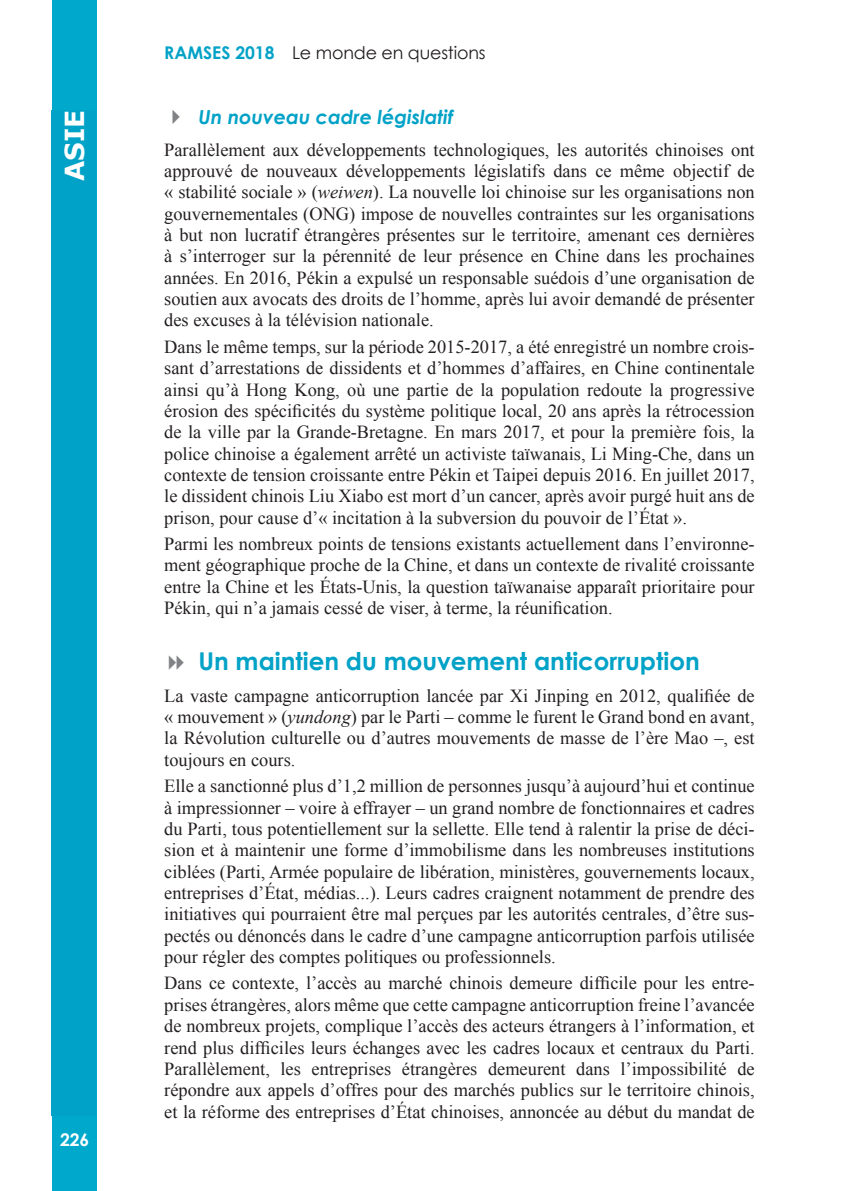
<style>
.page{position:relative;width:843px;height:1191px;background:#fff}
.page>*{position:absolute;margin:0;border:0;box-sizing:border-box;transform-origin:0 0}
.t1{font:700 26.25px "Verdana";color:#fff}
.t2{font:700 24.5px "Century Gothic";color:#00a2c7}
.t3{font:italic 700 19.25px "Century Gothic";color:#00a2c7}
.t4{font:18.38px/21.3px "Times New Roman";color:#231f20;text-align:justify}
.t5{font:17.5px "Century Gothic";letter-spacing:-.01em;color:#231f20}
.t6{font:700 17.5px "Century Gothic";color:#fff}
.s1{font-weight:700;color:#00a2c7}
.s2{font-style:italic}
</style>
<div class="page">
<div style="left:52px;top:0;width:45px;height:1190px;background:#00a8cc"></div>
<div style="left:52px;top:110px;width:44px;height:1005px;background:#00a2c7"></div>
<p class="t5" style="left:164px;top:41px;width:323px"><span class="s1">RAMSES 2018</span> Le monde en questions</p>
<h1 class="t1" style="left:56px;top:181px;width:73px;rotate:-90deg">Asie</h1>
<p class="t3" style="left:198px;top:103px;width:256px">Un nouveau cadre législatif</p>
<p class="t4" style="left:164px;top:138px;width:592px">Parallèlement aux développements technologiques, les autorités chinoises ont approuvé de nouveaux développements législatifs dans ce même objectif de « stabilité sociale » (<span class="s2">weiwen</span>). La nouvelle loi chinoise sur les organisations non gouvernementales (ONG) impose de nouvelles contraintes sur les organisations à but non lucratif étrangères présentes sur le territoire, amenant ces dernières à s’interroger sur la pérennité de leur présence en Chine dans les prochaines années. En 2016, Pékin a expulsé un responsable suédois d’une organisation de soutien aux avocats des droits de l’homme, après lui avoir demandé de présenter des excuses à la télévision nationale.</p>
<p class="t4" style="left:164px;top:335px;width:592px">Dans le même temps, sur la période 2015-2017, a été enregistré un nombre crois&shy;sant d’arrestations de dissidents et d’hommes d’affaires, en Chine continentale ainsi qu’à Hong Kong, où une partie de la population redoute la progressive érosion des spécificités du système politique local, 20 ans après la rétrocession de la ville par la Grande-Bretagne. En mars 2017, et pour la première fois, la police chinoise a également arrêté un activiste taïwanais, Li Ming-Che, dans un contexte de tension croissante entre Pékin et Taipei depuis 2016. En juillet 2017, le dissident chinois Liu Xiabo est mort d’un cancer, après avoir purgé huit ans de prison, pour cause d’« incitation à la subversion du pouvoir de l’État ».</p>
<p class="t4" style="left:164px;top:533px;width:592px">Parmi les nombreux points de tensions existants actuellement dans l’environne&shy;ment géographique proche de la Chine, et dans un contexte de rivalité croissante entre la Chine et les États-Unis, la question taïwanaise apparaît prioritaire pour Pékin, qui n’a jamais cessé de viser, à terme, la réunification.</p>
<h2 class="t2" style="left:198px;top:642px;width:503px">Un maintien du mouvement anticorruption</h2>
<p class="t4" style="left:164px;top:684px;width:592px">La vaste campagne anticorruption lancée par Xi Jinping en 2012, qualifiée de « mouvement » (<span class="s2">yundong</span>) par le Parti – comme le furent le Grand bond en avant, la Révolution culturelle ou d’autres mouvements de masse de l’ère Mao –, est toujours en cours.</p>
<p class="t4" style="left:164px;top:774px;width:592px">Elle a sanctionné plus d’1,2 million de personnes jusqu’à aujourd’hui et continue à impressionner – voire à effrayer – un grand nombre de fonctionnaires et cadres du Parti, tous potentiellement sur la sellette. Elle tend à ralentir la prise de déci&shy;sion et à maintenir une forme d’immobilisme dans les nombreuses institutions ciblées (Parti, Armée populaire de libération, ministères, gouvernements locaux, entreprises d’État, médias...). Leurs cadres craignent notamment de prendre des initiatives qui pourraient être mal perçues par les autorités centrales, d’être sus&shy;pectés ou dénoncés dans le cadre d’une campagne anticorruption parfois utilisée pour régler des comptes politiques ou professionnels.</p>
<p class="t4" style="left:164px;top:972px;width:592px">Dans ce contexte, l’accès au marché chinois demeure difficile pour les entre&shy;prises étrangères, alors même que cette campagne anticorruption freine l’avancée de nombreux projets, complique l’accès des acteurs étrangers à l’information, et rend plus difficiles leurs échanges avec les cadres locaux et centraux du Parti.<br>Parallèlement, les entreprises étrangères demeurent dans l’impossibilité de répondre aux appels d’offres pour des marchés publics sur le territoire chinois, et la réforme des entreprises d’État chinoises, annoncée au début du mandat de</p>
<p class="t6" style="left:60px;top:1126px;width:31px">226</p>
</div>
